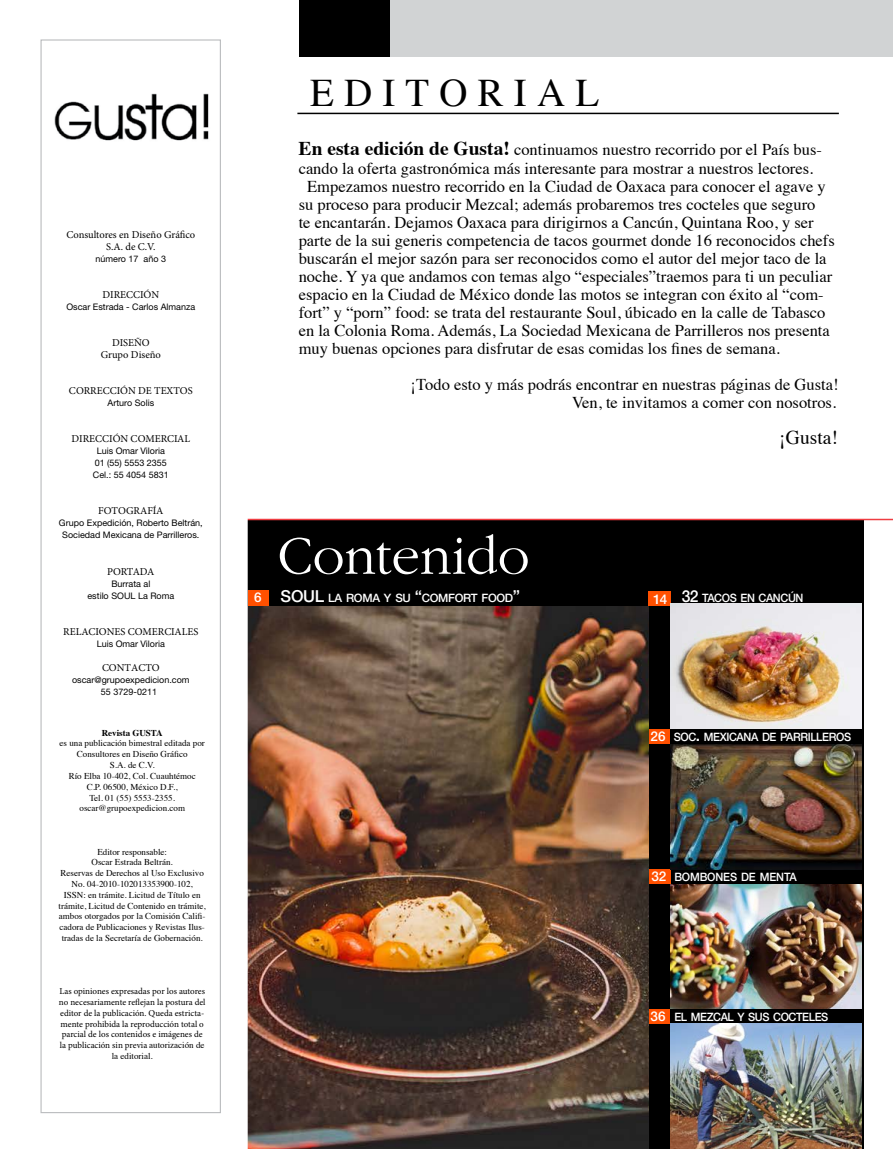
<style>
.page{position:relative;width:893px;height:1149px;background:#fff}
.page>*{position:absolute;margin:0;border:0;box-sizing:border-box;transform-origin:0 0}
.t1{font:39px "Times";letter-spacing:.26em;color:#000}
.t2{font:19.5px "Times";color:#000}
.t3{font:16.5px/18px "Times";color:#000;text-align:right}
.t4{font:500 16.5px "Helvetica Neue";color:#fff}
.t5{font:500 13.5px "Helvetica Neue";color:#fff}
.t6{font:500 11.55px "Helvetica Neue";letter-spacing:-.035em;color:#fff;scale:.95 1}
.t7{font:500 11.55px "Helvetica Neue";letter-spacing:-.035em;color:#fff}
.t8{font:500 11.55px "Helvetica Neue";letter-spacing:-.015em;color:#fff;scale:.95 1}
.t9{font:10.5px/12px "Minion Pro";color:#000;text-align:center}
.t10{font:10.5px "Minion Pro";letter-spacing:-.02em;color:#000}
.t11{font:9px/10.8px "Times";color:#000;text-align:center}
.t12{font:9px/12px "Helvetica Neue";color:#000;text-align:center}
.t13{font:9px/10.8px "Minion Pro";color:#000;text-align:center}
.t14{font:700 9px "Times";color:#000}
.s1{font-family:"Times"}
.s2{font-weight:700;font-size:19.5px}
.s3{font-size:16.5px}
.s4{font-size:13.5px}
</style>
<div class="page">
<div style="left:639px;top:528px;width:227px;height:620px;background:#000"></div>
<hr style="left:297px;top:113px;width:542px;height:1px;background:#000">
<div style="left:230px;top:519px;width:636px;height:87px;background:#000"></div>
<svg style="left:861px;top:696px;width:1px;height:14px"></svg>
<div style="left:648px;top:591px;width:22px;height:15px;background:#ff5000"></div>
<div style="left:648px;top:729px;width:22px;height:14px;background:#ff5000"></div>
<div style="left:248px;top:589px;width:21px;height:16px;background:#ff5000"></div>
<div style="left:388px;top:0;width:505px;height:56px;background:#d1d3d4"></div>
<div style="left:299px;top:0;width:91px;height:56px;background:#000"></div>
<div style="left:648px;top:1008px;width:22px;height:15px;background:#ff5000"></div>
<svg style="left:864px;top:520px;width:29px;height:628px"></svg>
<hr style="left:230px;top:518px;width:663px;height:2px;background:#ef3d42">
<div style="left:649px;top:869px;width:21px;height:14px;background:#ff5000"></div>
<img style="left:54px;top:93px;width:155px;height:48px">
<div style="left:40px;top:39px;width:181px;height:1073px;border:1px solid #babcbe"></div>
<img style="left:248px;top:606px;width:400px;height:542px">
<svg style="left:230px;top:518px;width:18px;height:630px"></svg>
<img style="left:670px;top:603px;width:191px;height:125px">
<img style="left:670px;top:884px;width:192px;height:124px">
<img style="left:670px;top:744px;width:192px;height:125px">
<img style="left:670px;top:1023px;width:191px;height:125px">
<svg style="left:280px;top:534px;width:248px;height:40px"></svg>
<p class="t9" style="left:66px;top:229px;width:130px">Consultores en Diseño Gráfico<br>S.A. de C.V.</p>
<p class="t12" style="left:96px;top:253px;width:72px">número 17 año 3</p>
<p class="t9" style="left:102px;top:289px;width:58px">DIRECCIÓN</p>
<p class="t12" style="left:66px;top:301px;width:130px">Oscar Estrada - Carlos Almanza</p>
<p class="t9" style="left:101px;top:337px;width:62px">DISEÑO<br>Grupo Diseño</p>
<p class="t9" style="left:69px;top:385px;width:125px">CORRECCIÓN DE TEXTOS</p>
<p class="t12" style="left:107px;top:397px;width:48px">Arturo Solis</p>
<p class="t9" style="left:71px;top:433px;width:120px">DIRECCIÓN COMERCIAL</p>
<p class="t12" style="left:93px;top:445px;width:77px">Luis Omar Viloria<br>01 (55) 5553 2355<br>Cel.: 55 4054 5831</p>
<p class="t9" style="left:98px;top:505px;width:67px">FOTOGRAFÍA</p>
<p class="t12" style="left:59px;top:517px;width:145px">Grupo Expedición, Roberto Beltrán,<br>Sociedad Mexicana de Parrilleros.</p>
<p class="t10" style="left:107px;top:564px;width:49px">PORTADA</p>
<p class="t12" style="left:87px;top:577px;width:88px">Burrata al<br>estilo SOUL La Roma</p>
<p class="t9" style="left:63px;top:625px;width:137px">RELACIONES COMERCIALES</p>
<p class="t12" style="left:97px;top:637px;width:70px">Luis Omar Viloria</p>
<p class="t9" style="left:102px;top:661px;width:59px">CONTACTO</p>
<p class="t12" style="left:72px;top:673px;width:119px">oscar@grupoexpedicion.com<br>55 3729-0211</p>
<p class="t14" style="left:102px;top:723px;width:63px">Revista GUSTA</p>
<p class="t11" style="left:60px;top:737px;width:147px">es una publicación bimestral editada por<br>Consultores en Diseño Gráfico<br>S.A. de C.V.<br>Río Elba 10-402, Col. Cuauhtémoc<br>C.P. 06500, México D.F.,<br>Tel. 01 (55) 5553-2355. oscar@grupoexpedicion.com</p>
<p class="t11" style="left:59px;top:845px;width:149px">Editor responsable:<br>Oscar Estrada Beltrán.<br>Reservas de Derechos al Uso Exclusivo No. 04-2010-102013353900-102,<br>ISSN: en trámite. Licitud de Título en trámite, Licitud de Contenido en trámite, ambos otorgados por la Comisión Califi&shy;cadora de Publicaciones y Revistas Ilus&shy;tradas de la Secretaría de Gobernación.</p>
<p class="t13" style="left:59px;top:985px;width:148px">Las opiniones expresadas por los autores no necesariamente reflejan la postura del editor de la publicación. Queda estricta&shy;mente prohibida la reproducción total o parcial de los contenidos e imágenes de la publicación sin previa <span class="s1">autorización de</span></p>
<p class="t11" style="left:112px;top:1049px;width:42px">la editorial.</p>
<h1 class="t1" style="left:310px;top:57px;width:291px">EDITORIAL</h1>
<p class="t3" style="left:299px;top:139px;width:525px"><span class="s2">En esta edición de Gusta!</span> continuamos nuestro recorrido por el País bus-</p>
<p class="t3" style="left:299px;top:157px;width:516px">cando la oferta gastronómica más interesante para mostrar a nuestros lectores.</p>
<p class="t3" style="left:307px;top:175px;width:520px">Empezamos nuestro recorrido en la Ciudad de Oaxaca para conocer el agave y</p>
<p class="t3" style="left:299px;top:193px;width:518px">su proceso para producir Mezcal; además probaremos tres cocteles que seguro</p>
<p class="t3" style="left:299px;top:211px;width:517px">te encantarán. Dejamos Oaxaca para dirigirnos a Cancún, Quintana Roo, y ser</p>
<p class="t3" style="left:299px;top:229px;width:538px">parte de la sui generis competencia de tacos gourmet donde 16 reconocidos chefs</p>
<p class="t3" style="left:299px;top:247px;width:529px">buscarán el mejor sazón para ser reconocidos como el autor del mejor taco de la</p>
<p class="t3" style="left:299px;top:265px;width:535px">noche. Y ya que andamos con temas algo “especiales”traemos para ti un peculiar</p>
<p class="t3" style="left:299px;top:283px;width:527px">espacio en la Ciudad de México donde las motos se integran con éxito al “com-</p>
<p class="t3" style="left:299px;top:301px;width:528px">fort” y “porn” food: se trata del restaurante Soul, úbicado en la calle de Tabasco</p>
<p class="t3" style="left:299px;top:319px;width:533px">en la Colonia Roma. Además, La Sociedad Mexicana de Parrilleros nos presenta</p>
<p class="t3" style="left:299px;top:337px;width:483px">muy buenas opciones para disfrutar de esas comidas los fines de semana.</p>
<p class="t3" style="left:411px;top:373px;width:429px">¡Todo esto y más podrás encontrar en nuestras páginas de Gusta!<br>Ven, te invitamos a comer con nosotros.</p>
<p class="t2" style="left:779px;top:419px;width:60px">¡Gusta!</p>
<p class="t5" style="left:254px;top:589px;width:9px">6</p>
<p class="t4" style="left:281px;top:586px;width:12px">SOUL</p>
<p class="t7" style="left:328px;top:591px;width:194px">LA ROMA Y SU <span class="s3">“</span>COMFORT FOOD<span class="s3">”</span></p>
<p class="t5" style="left:653px;top:590px;width:15px">14</p>
<p class="t6" style="left:682px;top:591px;width:130px"><span class="s3">32</span> TACOS EN CANCÚN</p>
<p class="t5" style="left:651px;top:728px;width:17px">26</p>
<p class="t6" style="left:674px;top:730px;width:188px">SOC<span class="s3">.</span> MEXICANA DE PARRILLEROS</p>
<p class="t8" style="left:651px;top:869px;width:154px"><span class="s4">32</span> BOMBONES DE MENTA</p>
<p class="t6" style="left:651px;top:1009px;width:189px"><span class="s4">36</span> EL MEZCAL Y SUS COCTELES</p>
</div>
